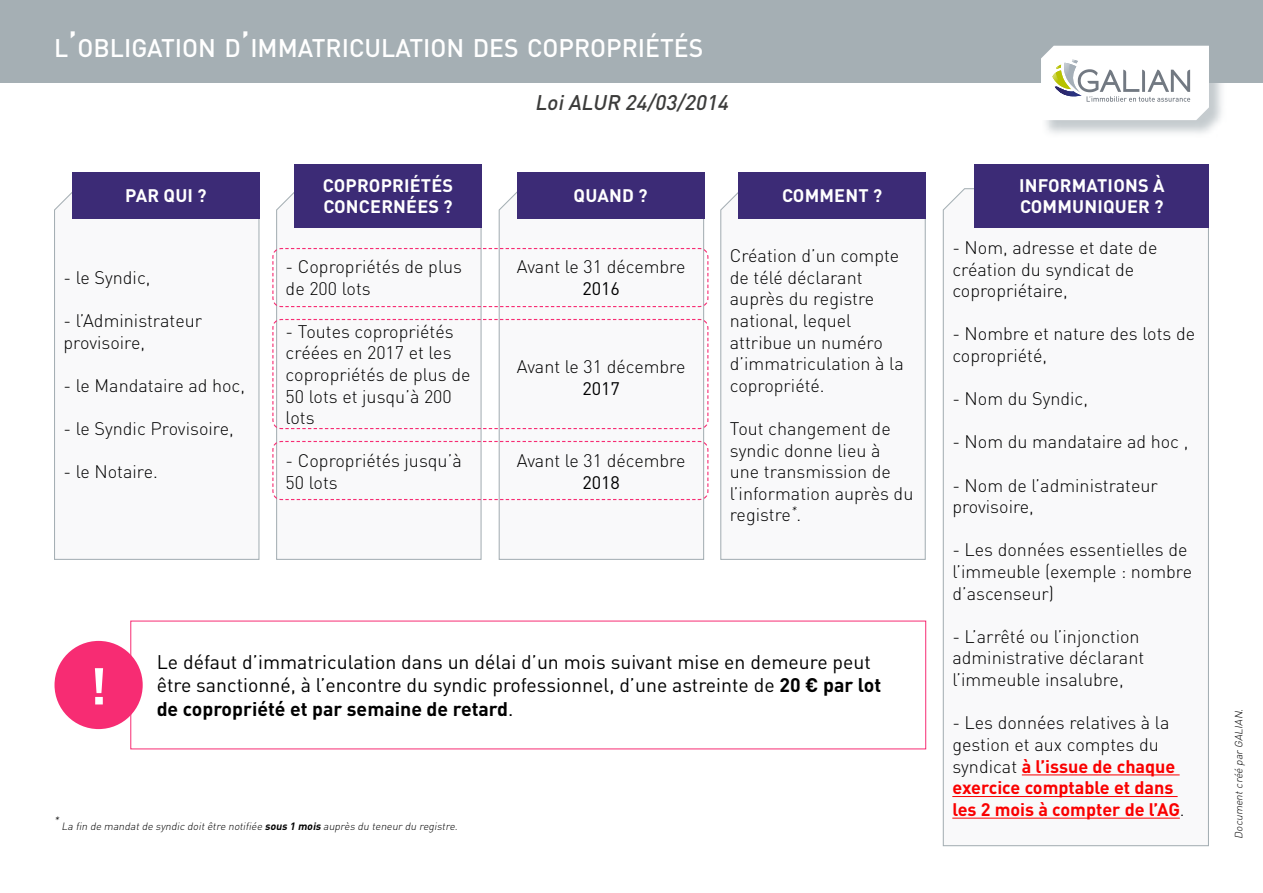
<style>
.page{position:relative;width:1263px;height:893px;background:#fff}
.page>*{position:absolute;margin:0;border:0;box-sizing:border-box;transform-origin:0 0}
.t1{font:700 51px "DIN Pro";color:#fff}
.t2{font:500 25.2px "DIN Pro";color:#fff}
.t3{font:italic 500 21px "DIN Pro";color:#3c3c3b}
.t4{font:19.5px/23.4px "DIN Pro";color:#000}
.t5{font:300 18px/21.6px "DIN Pro";color:#000}
.t6{font:700 18px/21.6px "DIN Pro";color:#fa0000}
.t7{font:700 18px/21.6px "DIN Pro";letter-spacing:.01em;color:#fff}
.t8{font:18px "DIN Pro";color:#000}
.t9{font:italic 300 10.5px "DIN Pro";color:#000}
.s1{font-size:36px}
.s2{font-weight:700}
.s3{font-weight:300;color:#000}
</style>
<div class="page">
<div style="left:0;top:0;width:1263px;height:83px;background:#a5afb4"></div>
<div style="left:1042px;top:47px;width:185px;height:90px;background:#a5afb4;opacity:.65"></div>
<svg style="left:1041px;top:46px;width:168px;height:74px"></svg>
<svg style="left:54px;top:187px;width:206px;height:373px"></svg>
<div style="left:72px;top:172px;width:187px;height:47px;background:#3c2b76"></div>
<svg style="left:276px;top:192px;width:206px;height:368px"></svg>
<div style="left:294px;top:164px;width:188px;height:63px;background:#3c2b76"></div>
<svg style="left:498px;top:187px;width:207px;height:373px"></svg>
<div style="left:517px;top:172px;width:187px;height:47px;background:#3c2b76"></div>
<svg style="left:720px;top:187px;width:206px;height:373px"></svg>
<div style="left:739px;top:172px;width:187px;height:47px;background:#3c2b76"></div>
<svg style="left:942px;top:188px;width:267px;height:659px"></svg>
<div style="left:974px;top:164px;width:235px;height:63px;background:#3c2b76"></div>
<svg style="left:272px;top:247px;width:437px;height:61px"></svg>
<svg style="left:272px;top:318px;width:437px;height:112px"></svg>
<svg style="left:272px;top:440px;width:437px;height:61px"></svg>
<div style="left:55px;top:641px;width:88px;height:88px;background:#f72c73;border-radius:50%"></div>
<h2 class="t2" style="left:54px;top:30px;width:651px">L<span class="s1">’</span>OBLIGATION D<span class="s1">’</span>IMMATRICULATION DES COPROPRIÉTÉS</h2>
<p class="t3" style="left:535px;top:88px;width:200px">LoiALUR 24/03/2014</p>
<p class="t7" style="left:125px;top:184px;width:83px">PAR QUI ?</p>
<p class="t7" style="left:323px;top:174px;width:132px">COPROPRIÉTÉS<br>CONCERNÉES ?</p>
<p class="t7" style="left:574px;top:184px;width:76px">QUAND ?</p>
<p class="t7" style="left:782px;top:184px;width:102px">COMMENT ?</p>
<p class="t5" style="left:64px;top:266px;width:88px">- le Syndic,</p>
<p class="t5" style="left:64px;top:309px;width:140px">- l’Administrateur provisoire,</p>
<p class="t5" style="left:64px;top:374px;width:183px">- le Mandataire ad hoc,</p>
<p class="t5" style="left:64px;top:417px;width:172px">- le Syndic Provisoire,</p>
<p class="t5" style="left:64px;top:460px;width:96px">- le Notaire.</p>
<p class="t5" style="left:286px;top:255px;width:178px">- Copropriétés de plus de 200 lots</p>
<p class="t5" style="left:286px;top:320px;width:186px">- Toutes copropriétés créées en 2017 et les copropriétés de plus de<br>50 lots et jusqu’à 200 lots</p>
<p class="t5" style="left:286px;top:449px;width:178px">- Copropriétés jusqu’à<br>50 lots</p>
<p class="t5" style="left:517px;top:255px;width:170px">Avant le 31 décembre</p>
<p class="t8" style="left:582px;top:276px;width:39px">2016</p>
<p class="t5" style="left:517px;top:355px;width:170px">Avant le 31 décembre</p>
<p class="t8" style="left:582px;top:376px;width:39px">2017</p>
<p class="t5" style="left:517px;top:449px;width:170px">Avant le 31 décembre</p>
<p class="t8" style="left:582px;top:470px;width:39px">2018</p>
<p class="t5" style="left:730px;top:244px;width:176px">Création d’un compte de télé déclarant auprès du registre national, lequel attribue un numéro d’immatriculation à la copropriété.</p>
<p class="t5" style="left:730px;top:417px;width:185px">Tout changement de syndic donne lieu à une transmission de l’information auprès du registre<sup>*</sup>.</p>
<h1 class="t1" style="left:89px;top:651px;width:19px">!</h1>
<p class="t9" style="left:54px;top:813px;width:9px">*</p>
<p class="t4" style="left:157px;top:649px;width:726px">Le défaut d’immatriculation dans un délai d’un mois suivant mise en demeure peut être sanctionné, à l’encontre du syndic professionnel, d’une astreinte de <span class="s2">20 € par lot de copropriété et par semaine de retard</span>.</p>
<p class="t9" style="left:62px;top:819px;width:400px">La fin de mandatde syndic doitêtre notifiée <span class="s2">sous 1 mois</span> auprès du teneurdu registre.</p>
<p class="t7" style="left:1019px;top:174px;width:147px">INFORMATIONS À<br>COMMUNIQUER ?</p>
<p class="t5" style="left:952px;top:236px;width:207px">- Nom, adresse et date de création du syndicat de copropriétaire,</p>
<p class="t5" style="left:952px;top:322px;width:244px">- Nombre et nature des lots de copropriété,</p>
<p class="t5" style="left:952px;top:387px;width:137px">- Nom du Syndic,</p>
<p class="t5" style="left:952px;top:430px;width:238px">- Nom du mandataire ad hoc ,</p>
<p class="t5" style="left:952px;top:474px;width:207px">- Nom de l’administrateur provisoire,</p>
<p class="t5" style="left:952px;top:538px;width:241px">- Les données essentielles de l’immeuble (exemple : nombre d’ascenseur)</p>
<p class="t5" style="left:952px;top:625px;width:193px">- L’arrêté ou l’injonction administrative déclarant l’immeuble insalubre,</p>
<p class="t6" style="left:952px;top:711px;width:234px"><span class="s3">- Les données relatives à la gestion et aux comptes du syndicat</span> à l’issue de chaque exercice comptable et dans les 2 mois à compter de l’AG<span class="s3">.</span></p>
<p class="t9" style="left:1232px;top:839px;width:134px;rotate:-90deg">Documentcréé parGALIAN.</p>
</div>
